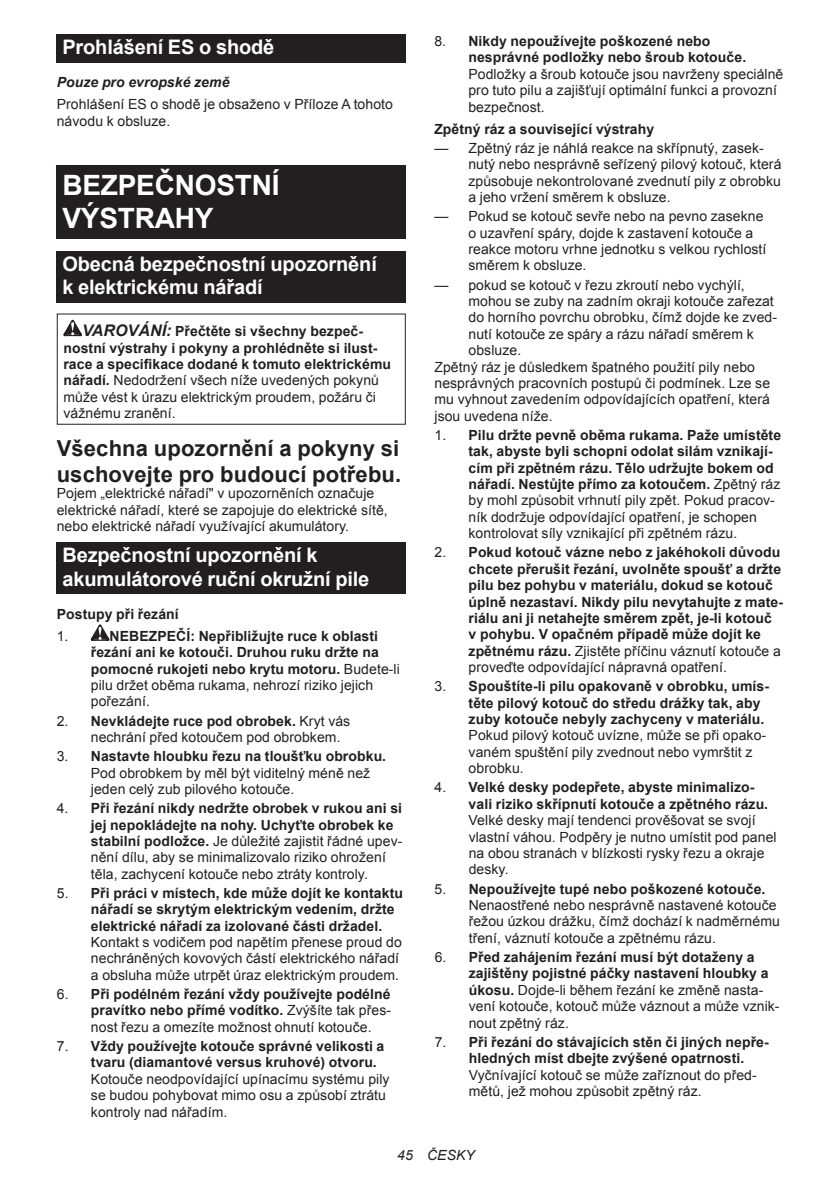
<style>
.page{position:relative;width:840px;height:1191px;background:#fff}
.page>*{position:absolute;margin:0;border:0;box-sizing:border-box;transform-origin:0 0}
.t1{font:700 28px/32.8px "Arial";letter-spacing:-.01em;color:#fff}
.t2{font:700 22px/25.8px "Arial";letter-spacing:.005em;color:#231f20}
.t3{font:700 20px/23.4px "Arial";letter-spacing:-.01em;color:#fff}
.t4{font:14px/16.4px "Arial";letter-spacing:.005em;color:#231f20}
.t5{font:700 14px/16.4px "Arial";letter-spacing:.005em;color:#231f20}
.t6{font:italic 700 14px "Arial";letter-spacing:.005em;color:#231f20}
.t7{font:italic 14px "Arial";letter-spacing:.005em;color:#231f20}
.s1{font-style:italic;font-size:16px}
.s2{font-weight:400}
.s3{font-weight:700}
</style>
<div class="page">
<div style="left:57px;top:34px;width:348px;height:29px;background:#231f20"></div>
<div style="left:57px;top:166px;width:348px;height:73px;background:#231f20"></div>
<div style="left:57px;top:251px;width:348px;height:52px;background:#231f20"></div>
<svg style="left:63px;top:320px;width:19px;height:16px"></svg>
<div style="left:57px;top:313px;width:348px;height:112px;border:1px solid #231f20"></div>
<div style="left:57px;top:542px;width:348px;height:52px;background:#231f20"></div>
<svg style="left:91px;top:624px;width:18px;height:17px"></svg>
<h3 class="t3" style="left:62px;top:36px;width:213px">Prohlášení ES o shodě</h3>
<p class="t6" style="left:57px;top:73px;width:174px">Pouze pro evropské země</p>
<p class="t4" style="left:57px;top:96px;width:337px">Prohlášení ES o shodě je obsaženo v Příloze A tohoto návodu k obsluze.</p>
<h1 class="t1" style="left:62px;top:170px;width:218px">BEZPEČNOSTNÍ<br>VÝSTRAHY</h1>
<h3 class="t3" style="left:62px;top:253px;width:316px">Obecná bezpečnostní upozornění k elektrickému nářadí</h3>
<p class="t5" style="left:63px;top:323px;width:329px;text-indent:19px"><span class="s1">VAROVÁNÍ:</span> Přečtěte si všechny bezpeč&shy;nostní výstrahy i pokyny a prohlédněte si ilust&shy;race a specifikace dodané k tomuto elektrickému nářadí. <span class="s2">Nedodržení všech níže uvedených pokynů může vést k úrazu elektrickým proudem, požáru či vážnému zranění.</span></p>
<h2 class="t2" style="left:57px;top:436px;width:346px">Všechna upozornění a pokyny si uschovejte pro budoucí potřebu.</h2>
<p class="t4" style="left:57px;top:485px;width:332px">Pojem „elektrické nářadí" v upozorněních označuje elektrické nářadí, které se zapojuje do elektrické sítě, nebo elektrické nářadí využívající akumulátory.</p>
<h3 class="t3" style="left:62px;top:544px;width:308px">Bezpečnostní upozornění k akumulátorové ruční okružní pile</h3>
<p class="t5" style="left:57px;top:606px;width:123px">Postupy při řezání</p>
<p class="t4" style="left:57px;top:628px;width:13px">1.</p>
<p class="t5" style="left:91px;top:628px;width:310px;text-indent:19px">NEBEZPEČÍ: Nepřibližujte ruce k oblasti řezání ani ke kotouči. Druhou ruku držte na pomocné rukojeti nebo krytu motoru. <span class="s2">Budete-li pilu držet oběma rukama, nehrozí riziko jejich pořezání.</span></p>
<p class="t4" style="left:91px;top:712px;width:261px;text-indent:-34px">2. <span class="s3">Nevkládejte ruce pod obrobek.</span> Kryt vás nechrání před kotoučem pod obrobkem.</p>
<p class="t4" style="left:91px;top:748px;width:297px;text-indent:-34px">3. <span class="s3">Nastavte hloubku řezu na tloušťku obrobku.<br></span>Pod obrobkem by měl být viditelný méně než jeden celý zub pilového kotouče.</p>
<p class="t4" style="left:91px;top:800px;width:313px;text-indent:-34px">4. <span class="s3">Při řezání nikdy nedržte obrobek v rukou ani si jej nepokládejte na nohy. Uchyťte obrobek ke stabilní podložce.</span> Je důležité zajistit řádné upev&shy;nění dílu, aby se minimalizovalo riziko ohrožení těla, zachycení kotouče nebo ztráty kontroly.</p>
<p class="t5" style="left:91px;top:885px;width:313px;text-indent:-34px"><span class="s2">5.</span> Při práci v místech, kde může dojít ke kontaktu nářadí se skrytým elektrickým vedením, držte elektrické nářadí za izolované části držadel.</p>
<p class="t4" style="left:91px;top:934px;width:312px">Kontakt s vodičem pod napětím přenese proud do nechráněných kovových částí elektrického nářadí a obsluha může utrpět úraz elektrickým proudem.</p>
<p class="t5" style="left:91px;top:986px;width:301px;text-align:justify;text-indent:-34px"><span class="s2">6.</span> Při podélném řezání vždy používejte podélné pravítko nebo přímé vodítko. <span class="s2">Zvýšíte tak přes&shy;nost řezu a omezíte možnost ohnutí kotouče.</span></p>
<p class="t5" style="left:91px;top:1038px;width:295px;text-indent:-34px"><span class="s2">7.</span> Vždy používejte kotouče správné velikosti a tvaru (diamantové versus kruhové) otvoru.</p>
<p class="t4" style="left:91px;top:1070px;width:300px">Kotouče neodpovídající upínacímu systému pily se budou pohybovat mimo osu a způsobí ztrátu kontroly nad nářadím.</p>
<p class="t5" style="left:468px;top:33px;width:279px;text-indent:-34px"><span class="s2">8.</span> Nikdy nepoužívejte poškozené nebo nesprávné podložky nebo šroub kotouče.</p>
<p class="t4" style="left:468px;top:66px;width:316px">Podložky a šroub kotouče jsou navrženy speciálně pro tuto pilu a zajišťují optimální funkci a provozní bezpečnost.</p>
<p class="t5" style="left:434px;top:121px;width:221px">Zpětný ráz a související výstrahy</p>
<p class="t4" style="left:468px;top:140px;width:314px;text-indent:-34px">— Zpětný ráz je náhlá reakce na skřípnutý, zasek&shy;nutý nebo nesprávně seřízený pilový kotouč, která způsobuje nekontrolované zvednutí pily z obrobku a jeho vržení směrem k obsluze.</p>
<p class="t4" style="left:468px;top:208px;width:299px;text-indent:-34px">— Pokud se kotouč sevře nebo na pevno zasekne o uzavření spáry, dojde k zastavení kotouče a reakce motoru vrhne jednotku s velkou rychlostí směrem k obsluze.</p>
<p class="t4" style="left:434px;top:277px;width:312px">— pokud se kotouč v řezu zkroutí nebo vychýlí,</p>
<p class="t4" style="left:468px;top:293px;width:307px">mohou se zuby na zadním okraji kotouče zařezat</p>
<p class="t4" style="left:468px;top:309px;width:310px">do horního povrchu obrobku, čímž dojde ke zved-</p>
<p class="t4" style="left:468px;top:326px;width:287px">nutí kotouče ze spáry a rázu nářadí směrem k</p>
<p class="t4" style="left:468px;top:342px;width:54px">obsluze.</p>
<p class="t4" style="left:434px;top:358px;width:322px">Zpětný ráz je důsledkem špatného použití pily nebo</p>
<p class="t4" style="left:434px;top:375px;width:337px">nesprávných pracovních postupů či podmínek. Lze se</p>
<p class="t4" style="left:434px;top:391px;width:337px">mu vyhnout zavedením odpovídajících opatření, která</p>
<p class="t4" style="left:434px;top:408px;width:120px">jsou uvedena níže.</p>
<p class="t5" style="left:468px;top:427px;width:314px;text-indent:-34px"><span class="s2">1.</span> Pilu držte pevně oběma rukama. Paže umístěte tak, abyste byli schopni odolat silám vznikají&shy;cím při zpětném rázu. Tělo udržujte bokem od nářadí. Nestůjte přímo za kotoučem. <span class="s2">Zpětný ráz by mohl způsobit vrhnutí pily zpět. Pokud pracov&shy;ník dodržuje odpovídající opatření, je schopen kontrolovat síly vznikající při zpětném rázu.</span></p>
<p class="t5" style="left:468px;top:545px;width:316px;text-indent:-34px"><span class="s2">2.</span> Pokud kotouč vázne nebo z jakéhokoli důvodu chcete přerušit řezání, uvolněte spoušť a držte pilu bez pohybu v materiálu, dokud se kotouč úplně nezastaví. Nikdy pilu nevytahujte z mate&shy;riálu ani ji netahejte směrem zpět, je-li kotouč v pohybu. V opačném případě může dojít ke zpětnému rázu. <span class="s2">Zjistěte příčinu váznutí kotouče a proveďte odpovídající nápravná opatření.</span></p>
<p class="t5" style="left:468px;top:678px;width:302px;text-indent:-34px"><span class="s2">3.</span> Spouštíte-li pilu opakovaně v obrobku, umís&shy;těte pilový kotouč do středu drážky tak, aby zuby kotouče nebyly zachyceny v materiálu.</p>
<p class="t4" style="left:468px;top:727px;width:299px">Pokud pilový kotouč uvízne, může se při opako&shy;vaném spuštění pily zvednout nebo vymrštit z obrobku.</p>
<p class="t5" style="left:468px;top:779px;width:301px;text-indent:-34px"><span class="s2">4.</span> Velké desky podepřete, abyste minimalizo&shy;vali riziko skřípnutí kotouče a zpětného rázu.</p>
<p class="t4" style="left:468px;top:812px;width:309px">Velké desky mají tendenci prověšovat se svojí vlastní váhou. Podpěry je nutno umístit pod panel na obou stranách v blízkosti rysky řezu a okraje desky.</p>
<p class="t4" style="left:468px;top:880px;width:312px;text-indent:-34px">5. <span class="s3">Nepoužívejte tupé nebo poškozené kotouče.<br></span>Nenaostřené nebo nesprávně nastavené kotouče řežou úzkou drážku, čímž dochází k nadměrnému tření, váznutí kotouče a zpětnému rázu.</p>
<p class="t4" style="left:468px;top:949px;width:312px;text-indent:-34px">6. <span class="s3">Před zahájením řezání musí být dotaženy a zajištěny pojistné páčky nastavení hloubky a úkosu.</span> Dojde-li během řezání ke změně nasta&shy;vení kotouče, kotouč může váznout a může vznik&shy;nout zpětný ráz.</p>
<p class="t5" style="left:468px;top:1034px;width:301px;text-indent:-34px"><span class="s2">7.</span> Při řezání do stávajících stěn či jiných nepře&shy;hledných míst dbejte zvýšené opatrnosti.</p>
<p class="t4" style="left:468px;top:1066px;width:289px">Vyčnívající kotouč se může zaříznout do před&shy;mětů, jež mohou způsobit zpětný ráz.</p>
<p class="t7" style="left:397px;top:1146px;width:79px">45 ČESKY</p>
</div>
